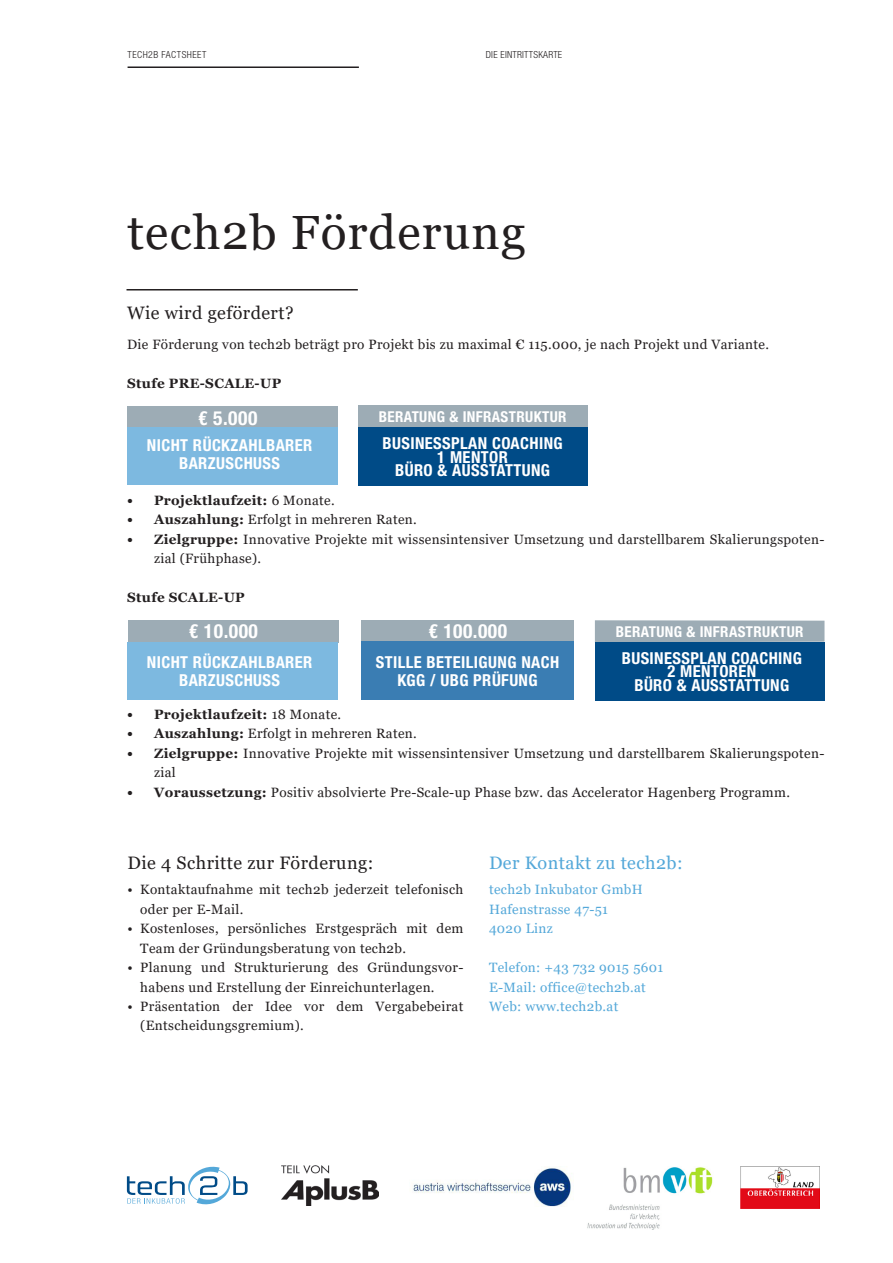
<style>
.page{position:relative;width:893px;height:1263px;background:#fff}
.page>*{position:absolute;margin:0;border:0;box-sizing:border-box;transform-origin:0 0}
.Headline{font:48px "Georgia";letter-spacing:.025em;color:#231f20}
.Euro-Zahlen{font:700 condensed 19.5px "Helvetica Neue LT Std";letter-spacing:.025em;color:#fff}
.kopfzeile{font:700 condensed 19.5px "Helvetica Neue LT Std";letter-spacing:.025em;color:#fff}
.Factsheet_Subheadlin{font:18px "Georgia";letter-spacing:.025em;color:#231f20}
.Factsheet_Subheadlin-2{font:18px "Georgia";letter-spacing:.025em;color:#54a8d9}
.kopfzeile-2{font:700 condensed 16.5px/18px "Helvetica Neue LT Std";letter-spacing:.025em;color:#fff;text-align:center}
.kopfzeile-3{font:700 condensed 15px "Helvetica Neue LT Std";letter-spacing:.025em;color:#fff}
.Fließtext{font:13.5px/19.5px "Georgia";letter-spacing:.025em;color:#231f20}
.Fließtext-2{font:13.5px "Georgia";letter-spacing:.025em;color:#54a8d9}
.Fließtext-3{font:700 13.5px "Georgia";letter-spacing:.025em;color:#231f20}
.kopfzeile-4{font:300 condensed 9.75px "Helvetica Neue LT Std";letter-spacing:.025em;color:#231f20}
.kopfzeile_Linie{font:300 condensed 9.75px "Helvetica Neue LT Std";letter-spacing:.05em;color:#231f20}
.s1{font-weight:400}
.s2{font-weight:700}
</style>
<div class="page">
<div style="left:361px;top:620px;width:213px;height:21px;background:#9dacb5"></div>
<div style="left:361px;top:641px;width:213px;height:58px;background:#3a7db3"></div>
<hr style="left:126px;top:289px;width:232px;height:1px;background:#231f20">
<hr style="left:128px;top:66px;width:231px;height:2px;background:#231f20">
<svg style="left:127px;top:1166px;width:121px;height:39px"></svg>
<img style="left:281px;top:1165px;width:98px;height:40px">
<div style="left:128px;top:406px;width:210px;height:22px;background:#9dacb5"></div>
<div style="left:128px;top:428px;width:210px;height:57px;background:#7db9e0"></div>
<div style="left:358px;top:406px;width:229px;height:22px;background:#9dacb5"></div>
<div style="left:358px;top:427px;width:229px;height:59px;background:#004b87"></div>
<div style="left:128px;top:620px;width:210px;height:23px;background:#9dacb5"></div>
<div style="left:128px;top:642px;width:210px;height:57px;background:#7db9e0"></div>
<div style="left:595px;top:620px;width:229px;height:22px;background:#9dacb5"></div>
<div style="left:595px;top:642px;width:229px;height:58px;background:#004b87"></div>
<img style="left:413px;top:1167px;width:159px;height:40px">
<img style="left:587px;top:1167px;width:126px;height:62px">
<img style="left:741px;top:1167px;width:79px;height:41px">
<p class="kopfzeile_Linie" style="left:128px;top:49px;width:80px">TECH2B FACTSHEET</p>
<p class="kopfzeile-4" style="left:486px;top:49px;width:78px">DIE EINTRITTSKARTE</p>
<p class="Headline" style="left:128px;top:203px;width:399px">tech2b Förderung</p>
<p class="Factsheet_Subheadlin" style="left:127px;top:302px;width:168px">Wie wird gefördert?</p>
<p class="Fließtext" style="left:127px;top:335px;width:643px">Die Förderung von tech2b beträgt pro Projekt bis zu maximal € 115.000, je nach Projekt und Variante.</p>
<p class="Fließtext-3" style="left:127px;top:374px;width:155px">Stufe PRE-SCALE-UP</p>
<p class="Euro-Zahlen" style="left:198px;top:406px;width:61px">€ 5.000</p>
<p class="kopfzeile-2" style="left:147px;top:436px;width:167px">NICHT RÜCKZAHLBARER<br>BARZUSCHUSS</p>
<p class="kopfzeile-3" style="left:379px;top:408px;width:189px">BERATUNG &amp; INFRASTRUKTUR</p>
<p class="kopfzeile-2" style="left:383px;top:434px;width:182px">BUSINESSPLAN COACHING</p>
<p class="kopfzeile-2" style="left:437px;top:448px;width:72px">1 MENTOR</p>
<p class="kopfzeile-2" style="left:395px;top:461px;width:156px">BÜRO &amp; AUSSTATTUNG</p>
<p class="Fließtext-3" style="left:127px;top:491px;width:209px">• Projektlaufzeit: <span class="s1">6 Monate.</span></p>
<p class="Fließtext" style="left:127px;top:510px;width:291px"><span class="s2">• Auszahlung:</span> Erfolgt in mehreren Raten.</p>
<p class="Fließtext" style="left:154px;top:529px;width:672px;text-indent:-27px"><span class="s2">• Zielgruppe:</span> Innovative Projekte mit wissensintensiver Umsetzung und darstellbarem Skalierungspoten&shy;zial (Frühphase).</p>
<p class="Fließtext-3" style="left:127px;top:589px;width:119px">Stufe SCALE-UP</p>
<p class="kopfzeile" style="left:428px;top:619px;width:80px">€ 100.000</p>
<p class="Euro-Zahlen" style="left:189px;top:619px;width:70px">€ 10.000</p>
<p class="kopfzeile-3" style="left:616px;top:622px;width:189px">BERATUNG &amp; INFRASTRUKTUR</p>
<p class="kopfzeile-2" style="left:376px;top:652px;width:185px">STILLE BETEILIGUNG NACH<br>KGG / UBG PRÜFUNG</p>
<p class="kopfzeile-2" style="left:622px;top:649px;width:182px">BUSINESSPLAN COACHING</p>
<p class="kopfzeile-2" style="left:667px;top:662px;width:90px">2 MENTOREN</p>
<p class="kopfzeile-2" style="left:634px;top:676px;width:156px">BÜRO &amp; AUSSTATTUNG</p>
<p class="kopfzeile-2" style="left:147px;top:653px;width:167px">NICHT RÜCKZAHLBARER<br>BARZUSCHUSS</p>
<p class="Fließtext-3" style="left:127px;top:705px;width:216px">• Projektlaufzeit: <span class="s1">18 Monate.</span></p>
<p class="Fließtext" style="left:127px;top:724px;width:291px"><span class="s2">• Auszahlung:</span> Erfolgt in mehreren Raten.</p>
<p class="Fließtext" style="left:154px;top:744px;width:672px;text-indent:-27px"><span class="s2">• Zielgruppe:</span> Innovative Projekte mit wissensintensiver Umsetzung und darstellbarem Skalierungspoten&shy;zial</p>
<p class="Fließtext" style="left:127px;top:783px;width:664px"><span class="s2">• Voraussetzung:</span> Positiv absolvierte Pre-Scale-up Phase bzw. das Accelerator Hagenberg Programm.</p>
<p class="Factsheet_Subheadlin" style="left:128px;top:852px;width:247px">Die 4 Schritte zur Förderung:</p>
<p class="Fließtext" style="left:140px;top:880px;width:325px;text-indent:-13px">• Kontaktaufnahme mit tech2b jederzeit telefonisch oder per E-Mail.</p>
<p class="Fließtext" style="left:140px;top:919px;width:325px;text-indent:-13px">• Kostenloses, persönliches Erstgespräch mit dem<br>Team der Gründungsberatung von tech2b.</p>
<p class="Fließtext" style="left:140px;top:958px;width:325px;text-indent:-13px">• Planung und Strukturierung des Gründungsvor&shy;habens und Erstellung der Einreichunterlagen.</p>
<p class="Fließtext" style="left:140px;top:997px;width:325px;text-indent:-13px">• Präsentation der Idee vor dem Vergabebeirat (Entscheidungsgremium).</p>
<p class="Factsheet_Subheadlin-2" style="left:489px;top:852px;width:195px">Der Kontakt zu tech2b:</p>
<p class="Fließtext-2" style="left:489px;top:881px;width:155px">tech2b Inkubator GmbH</p>
<p class="Fließtext-2" style="left:489px;top:901px;width:121px">Hafenstrasse 47-51</p>
<p class="Fließtext-2" style="left:489px;top:920px;width:65px">4020 Linz</p>
<p class="Fließtext-2" style="left:489px;top:959px;width:176px">Telefon: +43 732 9015 5601</p>
<p class="Fließtext-2" style="left:489px;top:979px;width:158px">E-Mail: office@tech2b.at</p>
<p class="Fließtext-2" style="left:489px;top:998px;width:131px">Web: www.tech2b.at</p>
</div>
